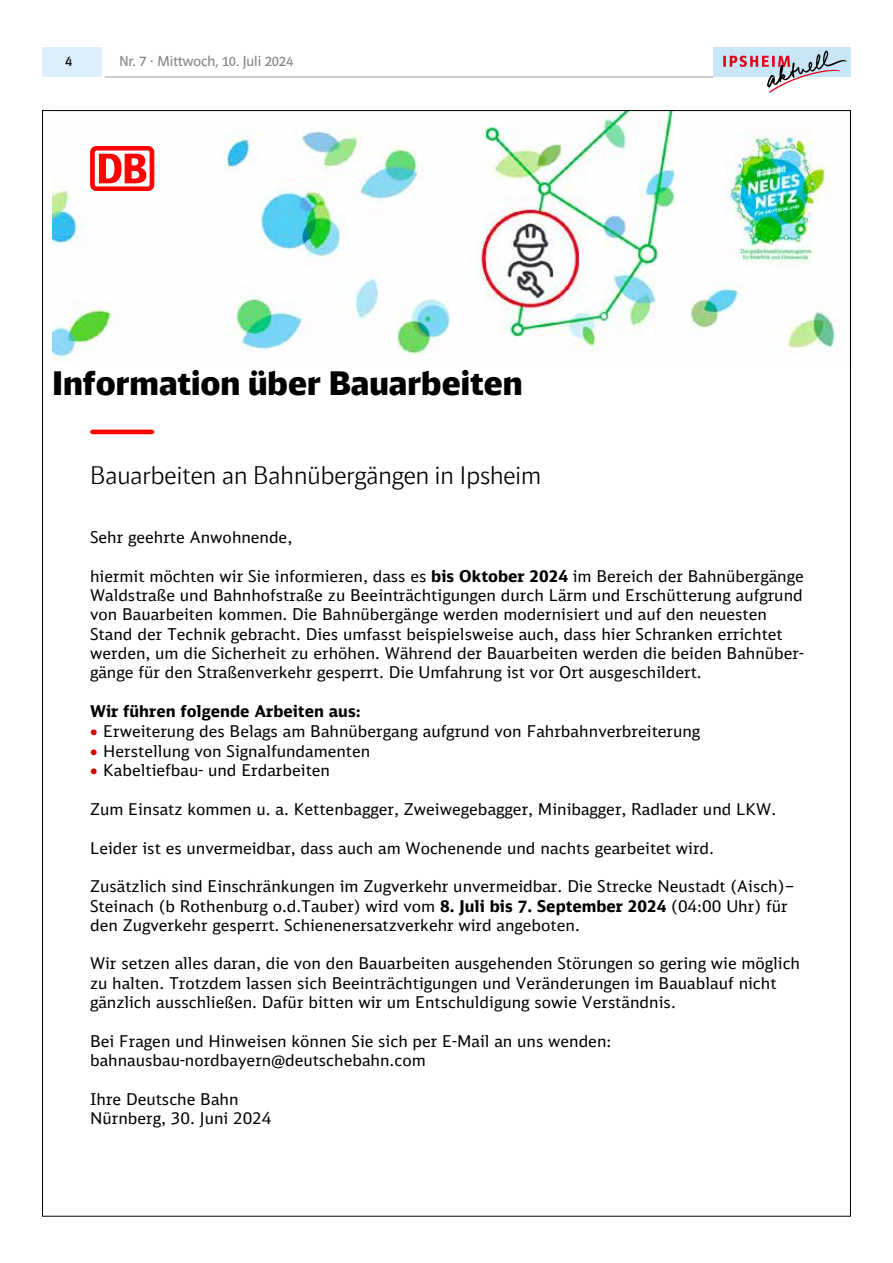
<style>
.page{position:relative;width:893px;height:1263px;background:#fff}
.page>*{position:absolute;margin:0;border:0;box-sizing:border-box;transform-origin:0 0}
.t1{font:300 32.25px "DB Head";color:#000}
.t2{font:300 24.15px "DB Head";color:#000}
.t3{font:16.05px/19.4px "DB Sans";color:#000}
.t4{font:700 16.05px "DB Sans";color:#000}
.t5{font:15px "Polo 22 Buch";color:#87888a}
.t6{font:15px "Polo 22 Buch";color:#000}
.s1{font-weight:700}
.s2{color:#d50000}
</style>
<div class="page">
<hr style="left:105px;top:77px;width:608px;height:1px;background:#9c9e9f">
<div style="left:43px;top:48px;width:59px;height:29px;background:#dceef9"></div>
<div style="left:713px;top:48px;width:137px;height:29px;background:#c8e6f6"></div>
<svg style="left:723px;top:51px;width:123px;height:42px"></svg>
<img style="left:52px;top:112px;width:785px;height:249px">
<svg style="left:90px;top:430px;width:64px;height:4px"></svg>
<svg style="left:90px;top:146px;width:64px;height:45px"></svg>
<p class="t6" style="left:65px;top:53px;width:9px">4</p>
<p class="t5" style="left:119px;top:53px;width:175px">Nr. 7 · Mittwoch, 10. Juli 2024</p>
<h1 class="t1" style="left:52px;top:362px;width:472px">Information über Bauarbeiten</h1>
<h2 class="t2" style="left:90px;top:460px;width:453px">Bauarbeiten an Bahnübergängen in Ipsheim</h2>
<p class="t3" style="left:90px;top:527px;width:204px">Sehr geehrte Anwohnende,</p>
<p class="t3" style="left:90px;top:566px;width:715px">hiermit möchten wir Sie informieren, dass es <span class="s1">bis Oktober 2024</span> im Bereich der Bahnübergänge Waldstraße und Bahnhofstraße zu Beeinträchtigungen durch Lärm und Erschütterung aufgrund von Bauarbeiten kommen. Die Bahnübergänge werden modernisiert und auf den neuesten Stand der Technik gebracht. Dies umfasst beispielsweise auch, dass hier Schranken errichtet werden, um die Sicherheit zu erhöhen. Während der Bauarbeiten werden die beiden Bahnüber&shy;gänge für den Straßenverkehr gesperrt. Die Umfahrung ist vor Ort ausgeschildert.</p>
<p class="t4" style="left:90px;top:701px;width:272px">Wir führen folgende Arbeiten aus:</p>
<p class="t3" style="left:90px;top:721px;width:612px"><span class="s2">•</span> Erweiterung des Belags am Bahnübergang aufgrund von Fahrbahnverbreiterung</p>
<p class="t3" style="left:90px;top:741px;width:282px"><span class="s2">•</span> Herstellung von Signalfundamenten</p>
<p class="t3" style="left:90px;top:760px;width:242px"><span class="s2">•</span> Kabeltiefbau- und Erdarbeiten</p>
<p class="t3" style="left:90px;top:799px;width:688px">Zum Einsatz kommen u. a. Kettenbagger, Zweiwegebagger, Minibagger, Radlader und LKW.</p>
<p class="t3" style="left:90px;top:838px;width:625px">Leider ist es unvermeidbar, dass auch am Wochenende und nachts gearbeitet wird.</p>
<p class="t3" style="left:90px;top:876px;width:706px">Zusätzlich sind Einschränkungen im Zugverkehr unvermeidbar. Die Strecke Neustadt (Aisch)–<br>Steinach (b Rothenburg o.d.Tauber) wird vom <span class="s1">8. Juli bis 7. September 2024</span> (04:00 Uhr) für den Zugverkehr gesperrt. Schienenersatzverkehr wird angeboten.</p>
<p class="t3" style="left:90px;top:954px;width:711px">Wir setzen alles daran, die von den Bauarbeiten ausgehenden Störungen so gering wie möglich zu halten. Trotzdem lassen sich Beeinträchtigungen und Veränderungen im Bauablauf nicht gänzlich ausschließen. Dafür bitten wir um Entschuldigung sowie Verständnis.</p>
<p class="t3" style="left:90px;top:1031px;width:523px">Bei Fragen und Hinweisen können Sie sich per E-Mail an uns wenden: bahnausbau-nordbayern@deutschebahn.com</p>
<p class="t3" style="left:90px;top:1089px;width:183px">Ihre Deutsche Bahn<br>Nürnberg, 30. Juni 2024</p>
</div>
